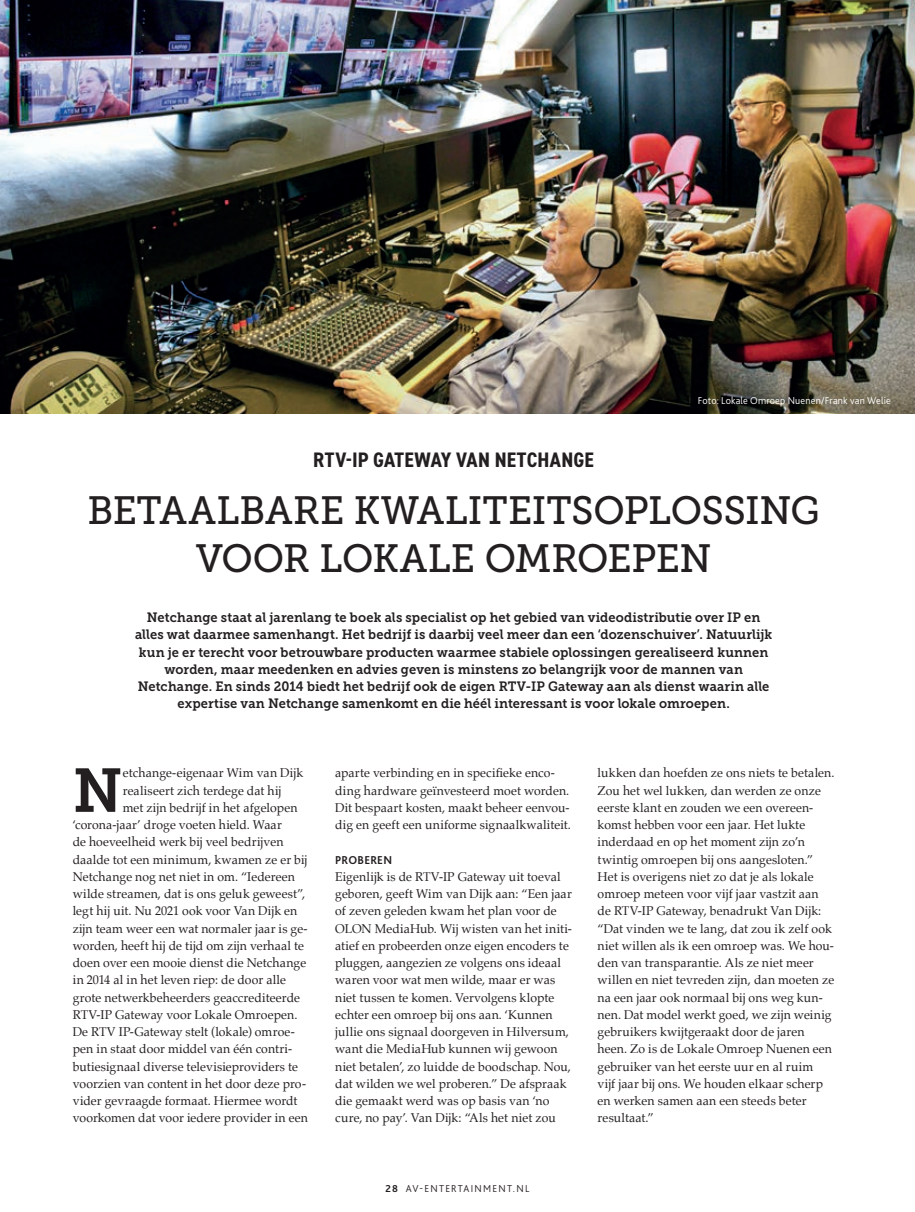
<style>
.page{position:relative;width:915px;height:1212px;background:#fff}
.page>*{position:absolute;margin:0;border:0;box-sizing:border-box;transform-origin:0 0}
.t1{font:61.35px "Museo Slab 700";color:#231f20;scale:.96 1}
.t2{font:39.3px/48px "Museo Slab 500";letter-spacing:-.01em;color:#231f20;text-align:center}
.t3{font:700 condensed 21px "DIN2014";letter-spacing:.005em;color:#231f20}
.t4{font:13.5px/17.2px "Museo Slab 700";letter-spacing:.005em;color:#231f20;text-align:center;scale:.95 1}
.t5{font:12.75px/17.2px "Palatino";letter-spacing:.005em;color:#231f20;scale:.96 1}
.t6{font:700 12px "Bliss 2";letter-spacing:.02em;color:#231f20;scale:.96 1}
.t7{font:300 10.5px "Bliss 2";letter-spacing:.015em;color:#fff}
.t8{font:300 10.5px "Bliss 2";letter-spacing:.125em;color:#231f20}
.s1{font-weight:700}
</style>
<div class="page">
<img style="left:0;top:0;width:914px;height:413px">
<h3 class="t3" style="left:313px;top:446px;width:282px">RTV-IP GATEWAY VAN NETCHANGE</h3>
<p class="t7" style="left:697px;top:394px;width:194px">Foto: Lokale Omroep Nuenen/Frank van Welie</p>
<h2 class="t2" style="left:87px;top:486px;width:733px">BETAALBARE KWALITEITSOPLOSSING<br>VOOR LOKALE OMROEPEN</h2>
<p class="t4" style="left:135px;top:609px;width:672px">Netchange staat al jarenlang te boek als specialist op het gebied van videodistributie over IP en alles wat daarmee samenhangt. Het bedrijf is daarbij veel meer dan een ‘dozenschuiver’. Natuurlijk kun je er terecht voor betrouwbare producten waarmee stabiele oplossingen gerealiseerd kunnen worden, maar meedenken en advies geven is minstens zo belangrijk voor de mannen van Netchange. En sinds 2014 biedt het bedrijf ook de eigen RTV-IP Gateway aan als dienst waarin alle expertise van Netchange samenkomt en die héél interessant is voor lokale omroepen.</p>
<h1 class="t1" style="left:73px;top:756px;width:53px">N</h1>
<p class="t5" style="left:123px;top:764px;width:189px">etchange-eigenaar Wim van Dijk</p>
<p class="t5" style="left:123px;top:781px;width:167px">realiseert zich terdege dat hij</p>
<p class="t5" style="left:123px;top:799px;width:183px">met zijn bedrijf in het afgelopen</p>
<p class="t5" style="left:73px;top:816px;width:219px">‘corona-jaar’ droge voeten hield. Waar</p>
<p class="t5" style="left:73px;top:833px;width:221px">de hoeveelheid werk bij veel bedrijven</p>
<p class="t5" style="left:73px;top:850px;width:246px">daalde tot een minimum, kwamen ze er bij</p>
<p class="t5" style="left:73px;top:868px;width:233px">Netchange nog net niet in om. “Iedereen</p>
<p class="t5" style="left:73px;top:885px;width:243px">wilde streamen, dat is ons geluk geweest”,</p>
<p class="t5" style="left:73px;top:902px;width:235px">legt hij uit. Nu 2021 ook voor Van Dijk en</p>
<p class="t5" style="left:73px;top:919px;width:246px">zijn team weer een wat normaler jaar is ge-</p>
<p class="t5" style="left:73px;top:937px;width:242px">worden, heeft hij de tijd om zijn verhaal te</p>
<p class="t5" style="left:73px;top:954px;width:244px">doen over een mooie dienst die Netchange</p>
<p class="t5" style="left:73px;top:971px;width:223px">in 2014 al in het leven riep: de door alle</p>
<p class="t5" style="left:73px;top:988px;width:238px">grote netwerkbeheerders geaccrediteerde</p>
<p class="t5" style="left:73px;top:1006px;width:235px">RTV-IP Gateway voor Lokale Omroepen.</p>
<p class="t5" style="left:73px;top:1023px;width:233px">De RTV IP-Gateway stelt (lokale) omroe-</p>
<p class="t5" style="left:73px;top:1040px;width:230px">pen in staat door middel van één contri-</p>
<p class="t5" style="left:73px;top:1057px;width:236px">butiesignaal diverse televisieproviders te</p>
<p class="t5" style="left:73px;top:1075px;width:244px">voorzien van content in het door deze pro-</p>
<p class="t5" style="left:73px;top:1092px;width:235px">vider gevraagde formaat. Hiermee wordt</p>
<p class="t5" style="left:73px;top:1109px;width:246px">voorkomen dat voor iedere provider in een</p>
<p class="t5" style="left:335px;top:764px;width:247px">aparte verbinding en in specifieke enco&shy;ding hardware geïnvesteerd moet worden.<br>Dit bespaart kosten, maakt beheer eenvou&shy;dig en geeft een uniforme signaalkwaliteit.</p>
<p class="t6" style="left:335px;top:852px;width:61px">PROBEREN</p>
<p class="t5" style="left:335px;top:868px;width:248px">Eigenlijk is de RTV-IP Gateway uit toeval geboren, geeft Wim van Dijk aan: “Een jaar of zeven geleden kwam het plan voor de OLON MediaHub. Wij wisten van het initi&shy;atief en probeerden onze eigen encoders te pluggen, aangezien ze volgens ons ideaal waren voor wat men wilde, maar er was niet tussen te komen. Vervolgens klopte echter een omroep bij ons aan. ‘Kunnen jullie ons signaal doorgeven in Hilversum, want die MediaHub kunnen wij gewoon niet betalen’, zo luidde de boodschap. Nou, dat wilden we wel proberen.” De afspraak die gemaakt werd was op basis van ‘no cure, no pay’. Van Dijk: “Als het niet zou</p>
<p class="t8" style="left:385px;top:1182px;width:145px"><span class="s1">28</span> AV-ENTERTAINMENT.NL</p>
<p class="t5" style="left:597px;top:764px;width:248px">lukken dan hoefden ze ons niets te betalen.<br>Zou het wel lukken, dan werden ze onze eerste klant en zouden we een overeen&shy;komst hebben voor een jaar. Het lukte inderdaad en op het moment zijn zo’n twintig omroepen bij ons aangesloten.” Het is overigens niet zo dat je als lokale omroep meteen voor vijf jaar vastzit aan de RTV-IP Gateway, benadrukt Van Dijk: “Dat vinden we te lang, dat zou ik zelf ook niet willen als ik een omroep was. We hou&shy;den van transparantie. Als ze niet meer willen en niet tevreden zijn, dan moeten ze na een jaar ook normaal bij ons weg kun&shy;nen. Dat model werkt goed, we zijn weinig gebruikers kwijtgeraakt door de jaren heen. Zo is de Lokale Omroep Nuenen een gebruiker van het eerste uur en al ruim<br>vijf jaar bij ons. We houden elkaar scherp en werken samen aan een steeds beter resultaat.”</p>
</div>
